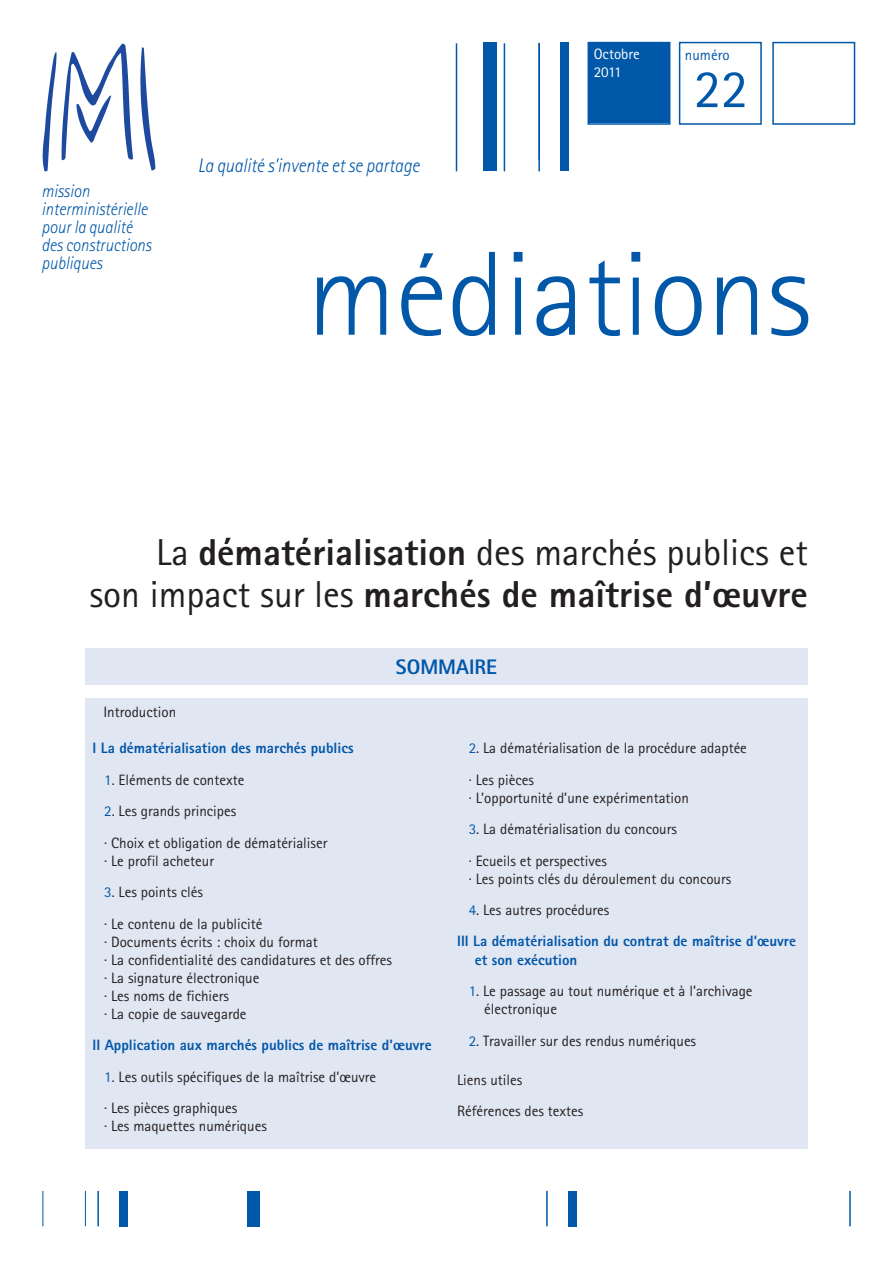
<style>
.page{position:relative;width:893px;height:1263px;background:#fff}
.page>*{position:absolute;margin:0;border:0;box-sizing:border-box;transform-origin:0 0}
.t1{font:300 120px "Agfa Rotis Sans Serif";color:#0157a8}
.t2{font:54px "Agfa Rotis Sans Serif";color:#0157a8}
.t3{font:800 37.5px "Rotis Sans Serif Std";color:#231f20}
.t4{font:37.5px "Agfa Rotis Sans Serif";color:#231f20}
.t5{font:800 21px "Rotis Sans Serif Std";color:#0157a8}
.t6{font:italic 300 19.8px "Rotis Sans Serif Std";color:#0157a8;scale:.91 1}
.t7{font:italic 300 18.15px/18px "Rotis Sans Serif Std";color:#0157a8;scale:.91 1}
.t8{font:15px/31.5px "Agfa Rotis Sans Serif";color:#231f20}
.t9{font:800 15px/19.4px "Rotis Sans Serif Std";color:#0157a8}
.t10{font:15px/18px "Agfa Rotis Sans Serif";color:#fff}
.t11{font:15px "Agfa Rotis Sans Serif";color:#0157a8}
.s1{font-family:"Rotis Sans Serif Std";font-weight:800}
.s2{font-family:"Agfa Rotis Sans Serif";font-weight:400}
.s3{color:#0157a8}
</style>
<div class="page">
<div style="left:560px;top:42px;width:9px;height:117px;background:#0157a8"></div>
<hr style="left:538px;top:43px;width:2px;height:128px;background:#0157a8">
<hr style="left:504px;top:43px;width:1px;height:128px;background:#0157a8">
<hr style="left:456px;top:43px;width:1px;height:128px;background:#0157a8">
<div style="left:560px;top:43px;width:9px;height:128px;background:#0157a8"></div>
<div style="left:483px;top:43px;width:14px;height:128px;background:#0157a8"></div>
<div style="left:589px;top:43px;width:80px;height:80px;background:#0157a8"></div>
<div style="left:588px;top:42px;width:82px;height:83px;border:2px solid #0157a8"></div>
<div style="left:679px;top:42px;width:83px;height:83px;border:2px solid #0157a8"></div>
<div style="left:772px;top:42px;width:83px;height:83px;border:2px solid #0157a8"></div>
<img style="left:43px;top:43px;width:112px;height:129px">
<hr style="left:97px;top:1191px;width:2px;height:35px;background:#0157a8">
<hr style="left:85px;top:1191px;width:1px;height:35px;background:#0157a8">
<hr style="left:43px;top:1191px;width:1px;height:35px;background:#0157a8">
<div style="left:119px;top:1191px;width:9px;height:35px;background:#0157a8"></div>
<div style="left:247px;top:1191px;width:13px;height:35px;background:#0157a8"></div>
<hr style="left:546px;top:1191px;width:2px;height:35px;background:#0157a8">
<div style="left:568px;top:1191px;width:9px;height:35px;background:#0157a8"></div>
<hr style="left:849px;top:1191px;width:2px;height:35px;background:#0157a8">
<div style="left:85px;top:698px;width:723px;height:450px;background:#e1e6f3"></div>
<div style="left:85px;top:648px;width:723px;height:36px;background:#e1e6f3"></div>
<p class="t7" style="left:42px;top:184px;width:122px">mission interministérielle pour la qualité des constructions publiques</p>
<h3 class="t6" style="left:198px;top:159px;width:245px">La qualité s’invente et se partage</h3>
<p class="t10" style="left:594px;top:45px;width:48px">Octobre<br>2011</p>
<p class="t11" style="left:685px;top:46px;width:46px">numéro</p>
<h2 class="t2" style="left:694px;top:57px;width:55px">22</h2>
<h1 class="t1" style="left:307px;top:223px;width:506px">médiations</h1>
<h3 class="t4" style="left:156px;top:530px;width:653px">La <span class="s1">dématérialisation</span> des marchés publics et</h3>
<h3 class="t3" style="left:89px;top:581px;width:720px"><span class="s2">son impact sur les</span> marchés de maîtrise d’œuvre</h3>
<h3 class="t5" style="left:396px;top:660px;width:103px">SOMMAIRE</h3>
<p class="t8" style="left:103px;top:696px;width:74px">Introduction</p>
<p class="t9" style="left:93px;top:740px;width:262px">I La dématérialisation des marchés publics</p>
<p class="t8" style="left:104px;top:764px;width:142px"><span class="s3">1</span>. Eléments de contexte</p>
<p class="t8" style="left:104px;top:795px;width:225px"><span class="s3">2</span>. Les grands principes<br>· Choix et obligation de dématérialiser</p>
<p class="t8" style="left:104px;top:845px;width:111px">· Le profil acheteur</p>
<p class="t8" style="left:104px;top:876px;width:160px"><span class="s3">3</span>. Les points clés<br>· Le contenu de la publicité</p>
<p class="t8" style="left:104px;top:933px;width:289px;line-height:18px">· Documents écrits : choix du format<br>· La confidentialité des candidatures et des offres · La signature électronique<br>· Les noms de fichiers<br>· La copie de sauvegarde</p>
<p class="t9" style="left:93px;top:1037px;width:341px">II Application aux marchés publics de maîtrise d’oeuvre</p>
<p class="t8" style="left:104px;top:1061px;width:274px"><span class="s3">1</span>. Les outils spécifiques de la maîtrise d’oeuvre · Les pièces graphiques</p>
<p class="t8" style="left:104px;top:1110px;width:164px">· Les maquettes numériques</p>
<p class="t8" style="left:469px;top:732px;width:280px"><span class="s3">2</span>. La dématérialisation de la procédure adaptée · Les pièces</p>
<p class="t8" style="left:469px;top:782px;width:222px">· L’opportunité d’une expérimentation</p>
<p class="t8" style="left:469px;top:813px;width:210px"><span class="s3">3</span>. La dématérialisation du concours · Ecueils et perspectives</p>
<p class="t8" style="left:469px;top:863px;width:264px">· Les points clés du déroulement du concours</p>
<p class="t8" style="left:469px;top:894px;width:142px"><span class="s3">4</span>. Les autres procédures</p>
<p class="t9" style="left:475px;top:932px;width:323px;text-indent:-18px">III La dématérialisation du contrat de maîtrise d’oeuvre et son exécution</p>
<p class="t8" style="left:484px;top:982px;width:270px;line-height:18px;text-indent:-16px"><span class="s3">1</span>. Le passage au tout numérique et à l’archivage électronique</p>
<p class="t8" style="left:469px;top:1025px;width:229px"><span class="s3">2</span>. Travailler sur des rendus numériques</p>
<p class="t8" style="left:457px;top:1064px;width:128px">Liens utiles<br>Références des textes</p>
</div>
